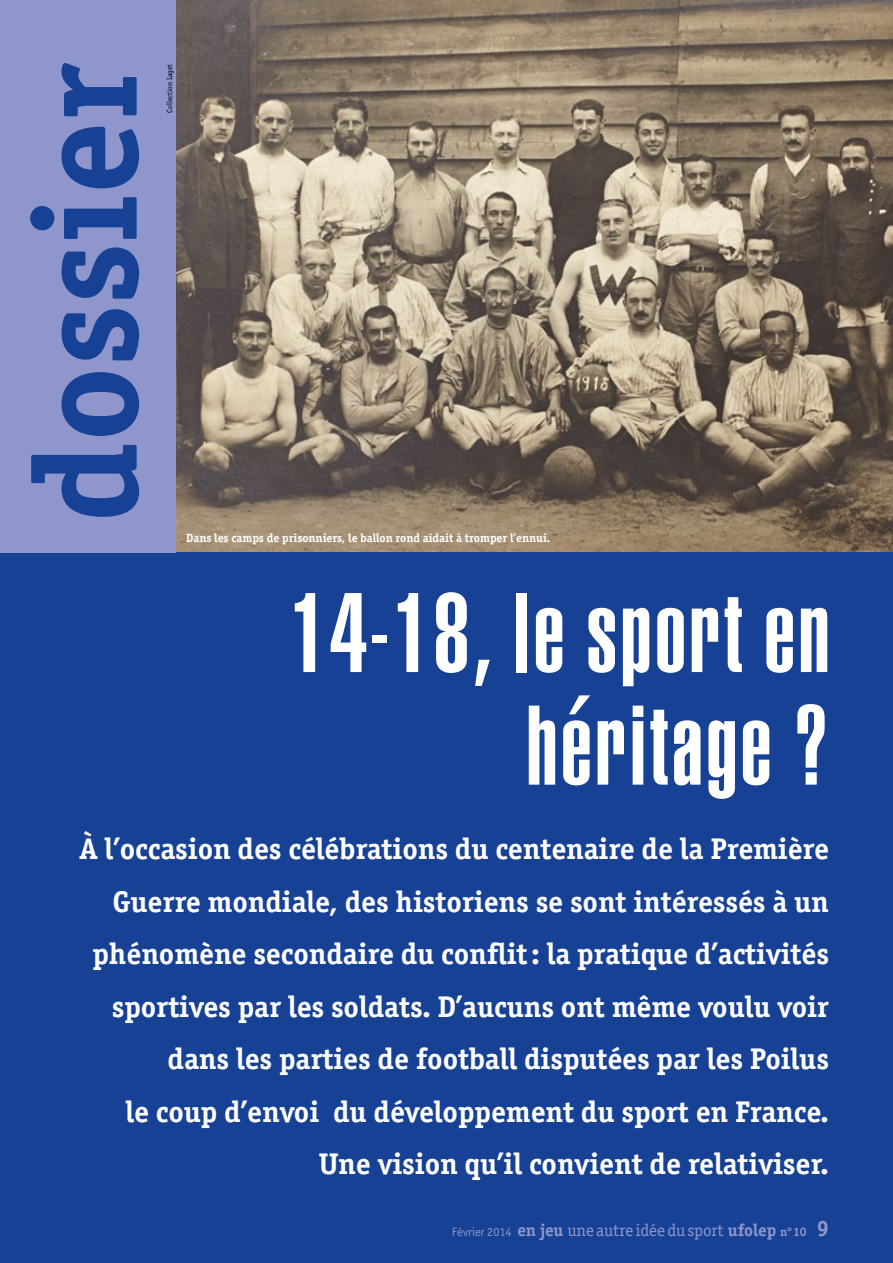
<style>
.page{position:relative;width:893px;height:1263px;background:#fff}
.page>*{position:absolute;margin:0;border:0;box-sizing:border-box;transform-origin:0 0}
.t1{font:700 147px "Officina Serif";color:#164194}
.t2{font:900 extra-condensed 111px/112.5px "Helvetica";letter-spacing:.03em;color:#fff;text-align:right}
.t3{font:700 30px/52.5px "Officina Serif";letter-spacing:-.005em;color:#fff;text-align:right}
.t4{font:17.25px "Officina Serif";letter-spacing:-.005em;color:#8f96cb}
.t5{font:700 12px "Officina Serif";letter-spacing:-.005em;color:#fff}
.t6{font:7.5px "Officina Serif";letter-spacing:-.005em;color:#000}
.s1{font-family:"Officina Sans";font-size:12.3px}
.s2{font-weight:700}
.s3{font-weight:700;font-size:12.3px}
.s4{font-weight:700;font-size:22.2px}
</style>
<div class="page">
<img style="left:176px;top:0;width:717px;height:552px">
<div style="left:0;top:552px;width:893px;height:711px;background:#164194"></div>
<div style="left:0;top:0;width:176px;height:552px;background:#8f96cb"></div>
<h1 class="t1" style="left:-5px;top:523px;width:462px;rotate:-90deg">dossier</h1>
<p class="t6" style="left:165px;top:113px;width:50px;rotate:-90deg">Collection Laget</p>
<p class="t5" style="left:186px;top:530px;width:366px">Dans les camps de prisonniers, le ballon rond aidait à tromper l’ennui.</p>
<h2 class="t2" style="left:289px;top:578px;width:542px">14-18, le sport en héritage ?</h2>
<p class="t3" style="left:79px;top:822px;width:752px">À l’occasion des célébrations du centenaire de la Première Guerre mondiale, des historiens se sont intéressés à un phénomène secondaire du conflit: la pratique d’activités sportives par les soldats. D’aucuns ont même voulu voir dans les parties de football disputées par les Poilus<br>le coup d’envoi du développement du sport en France.<br>Une vision qu’il convient de relativiser.</p>
<p class="t4" style="left:452px;top:1220px;width:379px"><span class="s1">Février 2014</span> <span class="s2">en jeu</span> une autre idée du sport <span class="s2">ufolep</span> <span class="s3">n°10</span> <span class="s4">9</span></p>
</div>
